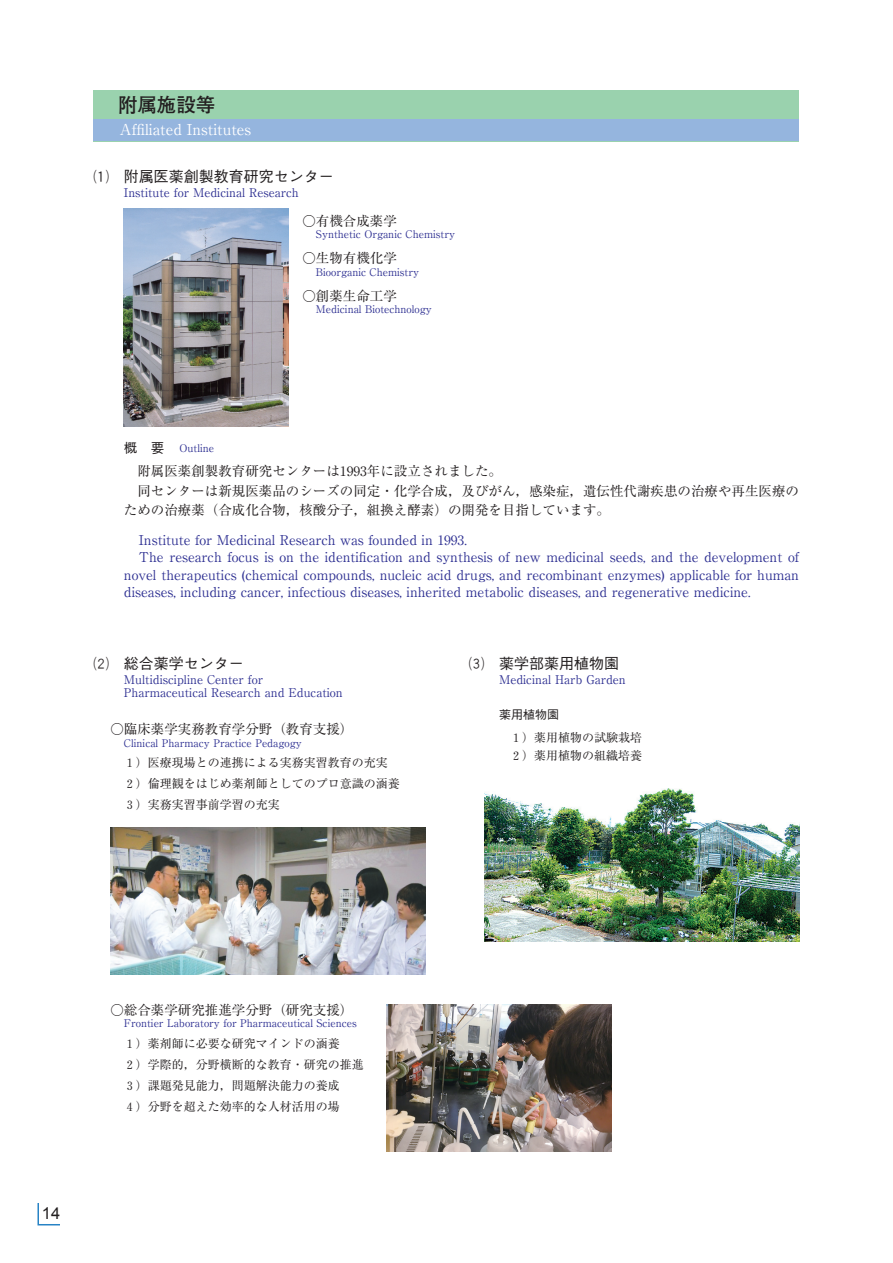
<style>
.page{position:relative;width:893px;height:1263px;background:#fff}
.page>*{position:absolute;margin:0;border:0;box-sizing:border-box;transform-origin:0 0}
.t1{font:700 19.5px "Futo Go B101";color:#231f20}
.t2{font:16.5px "Arial";color:#231f20}
.t3{font:500 15px "Gothic BBB";color:#231f20}
.t4{font:15px "Ryumin";color:#fff}
.t5{font:13.5px "Ryumin";color:#2e3092}
.t6{font:13.5px/19.5px "Ryumin";color:#231f20}
.t7{font:12px/21px "Ryumin";color:#231f20}
.t8{font:12px/12.8px "Ryumin";color:#2e3092}
.t9{font:500 12px "Gothic BBB";color:#231f20}
.t10{font:10.5px "Ryumin";color:#2e3092}
.s1{font-family:"Gothic BBB";font-weight:500;font-size:13.5px;color:#231f20}
</style>
<div class="page">
<svg style="left:37px;top:1203px;width:23px;height:23px"></svg>
<img style="left:124px;top:208px;width:165px;height:218px">
<div style="left:94px;top:90px;width:705px;height:51px;background:#9ad2ae"></div>
<div style="left:94px;top:120px;width:705px;height:21px;background:#95b5de"></div>
<img style="left:484px;top:788px;width:315px;height:154px">
<img style="left:110px;top:827px;width:315px;height:147px">
<img style="left:386px;top:1005px;width:225px;height:147px">
<h1 class="t1" style="left:118px;top:94px;width:99px">附属施設等</h1>
<p class="t4" style="left:119px;top:121px;width:133px">Affiliated Institutes</p>
<p class="t3" style="left:94px;top:168px;width:241px">⑴　附属医薬創製教育研究センター</p>
<p class="t8" style="left:124px;top:186px;width:176px">Institute for Medicinal Research</p>
<p class="t6" style="left:302px;top:211px;width:96px">○有機合成薬学</p>
<p class="t10" style="left:316px;top:228px;width:141px">Synthetic Organic Chemistry</p>
<p class="t6" style="left:302px;top:248px;width:96px">○生物有機化学</p>
<p class="t10" style="left:316px;top:265px;width:105px">Bioorganic Chemistry</p>
<p class="t6" style="left:302px;top:286px;width:96px">○創薬生命工学</p>
<p class="t10" style="left:316px;top:303px;width:117px">Medicinal Biotechnology</p>
<p class="t10" style="left:124px;top:442px;width:92px"><span class="s1">概　要</span> Outline</p>
<p class="t6" style="left:124px;top:461px;width:676px">　附属医薬創製教育研究センターは1993年に設立されました。<br>　同センターは新規医薬品のシーズの同定・化学合成，及びがん，感染症，遺伝性代謝疾患の治療や再生医療のための治療薬（合成化合物，核酸分子，組換え酵素）の開発を目指しています。</p>
<p class="t5" style="left:139px;top:532px;width:329px">Institute for Medicinal Research was founded in 1993.</p>
<p class="t5" style="left:139px;top:549px;width:662px">The research focus is on the identification and synthesis of new medicinal seeds, and the development of</p>
<p class="t5" style="left:124px;top:567px;width:677px">novel therapeutics (chemical compounds, nucleic acid drugs, and recombinant enzymes) applicable for human</p>
<p class="t5" style="left:124px;top:584px;width:628px">diseases, including cancer, infectious diseases, inherited metabolic diseases, and regenerative medicine.</p>
<p class="t3" style="left:94px;top:655px;width:151px">⑵　総合薬学センター</p>
<p class="t8" style="left:124px;top:673px;width:220px">Multidiscipline Center for<br>Pharmaceutical Research and Education</p>
<p class="t6" style="left:110px;top:719px;width:244px">○臨床薬学実務教育学分野（教育支援）</p>
<p class="t10" style="left:124px;top:736px;width:179px">Clinical Pharmacy Practice Pedagogy</p>
<p class="t7" style="left:124px;top:752px;width:277px">１）医療現場との連携による実務実習教育の充実<br>２）倫理観をはじめ薬剤師としてのプロ意識の涵養<br>３）実務実習事前学習の充実</p>
<p class="t3" style="left:469px;top:655px;width:151px">⑶　薬学部薬用植物園</p>
<p class="t8" style="left:499px;top:673px;width:128px">Medicinal Harb Garden</p>
<p class="t9" style="left:499px;top:708px;width:61px">薬用植物園</p>
<p class="t7" style="left:510px;top:728px;width:133px;line-height:18px">１）薬用植物の試験栽培<br>２）薬用植物の組織培養</p>
<p class="t2" style="left:42px;top:1202px;width:20px">14</p>
<p class="t6" style="left:110px;top:1000px;width:244px">○総合薬学研究推進学分野（研究支援）</p>
<p class="t10" style="left:124px;top:1017px;width:234px">Frontier Laboratory for Pharmaceutical Sciences</p>
<p class="t7" style="left:124px;top:1033px;width:241px">１）薬剤師に必要な研究マインドの涵養<br>２）学際的，分野横断的な教育・研究の推進<br>３）課題発見能力，問題解決能力の養成<br>４）分野を超えた効率的な人材活用の場</p>
</div>
